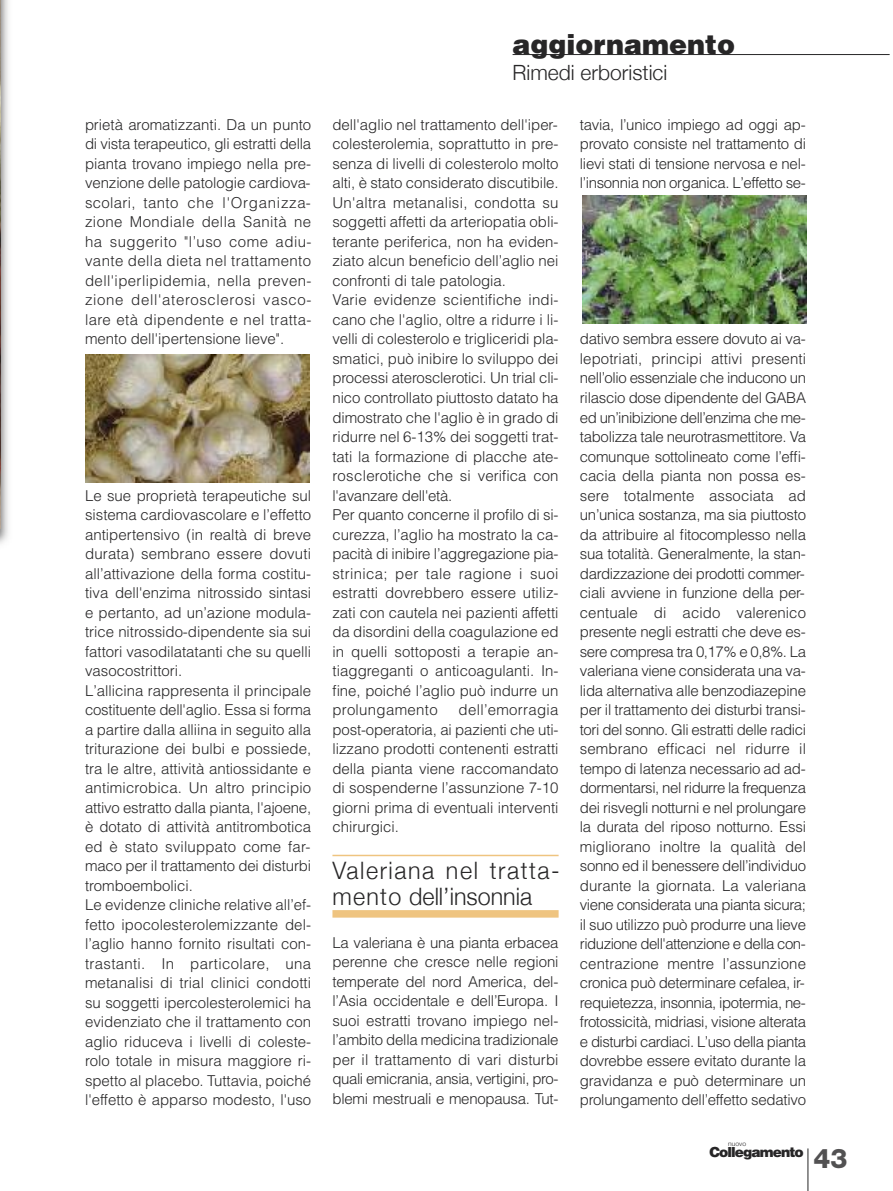
<style>
.page{position:relative;width:893px;height:1191px;background:#fff}
.page>*{position:absolute;margin:0;border:0;box-sizing:border-box;transform-origin:0 0}
.t1{font:900 27px "Helvetica";color:#272627}
.t2{font:800 27px "Helvetica Neue";color:#525152}
.t3{font:300 24px/25.5px "Helvetica Neue";letter-spacing:.065em;color:#272627}
.t4{font:300 21px "Helvetica Neue";color:#272627}
.t5{font:300 15px/19.5px "Helvetica";color:#272627;text-align:justify}
.t6{font:900 13.8px "Helvetica";letter-spacing:-.07em;color:#272627}
.t7{font:300 6.45px "Helvetica Neue";color:#272627}
</style>
<div class="page">
<img style="left:0;top:0;width:8px;height:544px">
<img style="left:0;top:0;width:1px;height:528px">
<hr style="left:513px;top:54px;width:377px;height:1px;background:#272627">
<hr style="left:332px;top:854px;width:227px;height:2px;background:#efc480">
<div style="left:332px;top:910px;width:227px;height:7px;background:#efc480"></div>
<img style="left:85px;top:355px;width:224px;height:127px">
<img style="left:582px;top:196px;width:224px;height:127px">
<hr style="left:807px;top:1148px;width:1px;height:43px;background:#272627">
<p class="t5" style="left:85px;top:115px;width:228px">prietà aromatizzanti. Da un punto di vista terapeutico, gli estratti della pianta trovano impiego nella pre&shy;venzione delle patologie cardiova&shy;scolari, tanto che l'Organizza&shy;zione Mondiale della Sanità ne ha suggerito "l’uso come adiu&shy;vante della dieta nel trattamento dell'iperlipidemia, nella preven&shy;zione dell'aterosclerosi vasco&shy;lare età dipendente e nel tratta&shy;mento dell'ipertensione lieve".</p>
<p class="t5" style="left:85px;top:485px;width:228px;text-align:left">Le sue proprietà terapeutiche sul sistema cardiovascolare e l’effetto antipertensivo (in realtà di breve durata) sembrano essere dovuti all’attivazione della forma costitu&shy;tiva dell'enzima nitrossido sintasi e pertanto, ad un’azione modula&shy;trice nitrossido-dipendente sia sui fattori vasodilatatanti che su quelli vasocostrittori.<br>L’allicina rappresenta il principale costituente dell'aglio. Essa si forma a partire dalla alliina in seguito alla triturazione dei bulbi e possiede, tra le altre, attività antiossidante e antimicrobica. Un altro principio attivo estratto dalla pianta, l'ajoene, è dotato di attività antitrombotica ed è stato sviluppato come far&shy;maco per il trattamento dei disturbi tromboembolici.<br>Le evidenze cliniche relative all’ef&shy;fetto ipocolesterolemizzante del&shy;l’aglio hanno fornito risultati con&shy;trastanti. In particolare, una metanalisi di trial clinici condotti su soggetti ipercolesterolemici ha evidenziato che il trattamento con aglio riduceva i livelli di coleste&shy;rolo totale in misura maggiore ri&shy;spetto al placebo. Tuttavia, poiché l'effetto è apparso modesto, l'uso</p>
<h1 class="t1" style="left:513px;top:29px;width:224px">aggiornamento</h1>
<h3 class="t4" style="left:513px;top:59px;width:156px">Rimedi erboristici</h3>
<p class="t5" style="left:332px;top:115px;width:228px;text-align:left">dell'aglio nel trattamento dell'iper&shy;colesterolemia, soprattutto in pre&shy;senza di livelli di colesterolo molto alti, è stato considerato discutibile.<br>Un'altra metanalisi, condotta su soggetti affetti da arteriopatia obli&shy;terante periferica, non ha eviden&shy;ziato alcun beneficio dell’aglio nei confronti di tale patologia.<br>Varie evidenze scientifiche indi&shy;cano che l'aglio, oltre a ridurre i li&shy;velli di colesterolo e trigliceridi pla&shy;smatici, può inibire lo sviluppo dei processi aterosclerotici. Un trial cli&shy;nico controllato piuttosto datato ha dimostrato che l'aglio è in grado di ridurre nel 6-13% dei soggetti trat&shy;tati la formazione di placche ate&shy;rosclerotiche che si verifica con l'avanzare dell'età.<br>Per quanto concerne il profilo di si&shy;curezza, l’aglio ha mostrato la ca&shy;pacità di inibire l’aggregazione pia&shy;strinica; per tale ragione i suoi estratti dovrebbero essere utiliz&shy;zati con cautela nei pazienti affetti da disordini della coagulazione ed in quelli sottoposti a terapie an&shy;tiaggreganti o anticoagulanti. In&shy;fine, poiché l’aglio può indurre un prolungamento</p>
<p class="t5" style="left:332px;top:700px;width:228px;text-indent:126px">dell’emorragia post-operatoria, ai pazienti che uti&shy;lizzano prodotti contenenti estratti della pianta viene raccomandato di sospenderne l’assunzione 7-10 giorni prima di eventuali interventi chirurgici.</p>
<h2 class="t3" style="left:332px;top:857px;width:229px">Valeriana nel tratta&shy;mento dell’insonnia</h2>
<p class="t5" style="left:332px;top:933px;width:228px">La valeriana è una pianta erbacea perenne che cresce nelle regioni temperate del nord America, del&shy;l’Asia occidentale e dell’Europa. I suoi estratti trovano impiego nel&shy;l’ambito della medicina tradizionale per il trattamento di vari disturbi quali emicrania, ansia, vertigini, pro&shy;blemi mestruali e menopausa. Tut-</p>
<p class="t5" style="left:580px;top:115px;width:228px">tavia, l’unico impiego ad oggi ap&shy;provato consiste nel trattamento di lievi stati di tensione nervosa e nel&shy;l’insonnia non organica. L’effetto se-</p>
<p class="t5" style="left:580px;top:329px;width:228px">dativo sembra essere dovuto ai va&shy;lepotriati, principi attivi presenti nell’olio essenziale che inducono un rilascio dose dipendente del GABA ed un’inibizione dell’enzima che me&shy;tabolizza tale neurotrasmettitore. Va comunque sottolineato come l’effi&shy;cacia della pianta non possa es&shy;sere totalmente associata ad un’unica sostanza, ma sia piuttosto da attribuire al fitocomplesso nella sua totalità. Generalmente, la stan&shy;dardizzazione dei prodotti commer&shy;ciali avviene in funzione della per&shy;centuale di acido valerenico presente negli estratti che deve es&shy;sere compresa tra 0,17% e 0,8%. La valeriana viene considerata una va&shy;lida alternativa alle benzodiazepine per il trattamento dei disturbi transi&shy;tori del sonno. Gli estratti delle radici sembrano efficaci nel ridurre il tempo di latenza necessario ad ad&shy;dormentarsi, nel ridurre la frequenza dei risvegli notturni e nel prolungare la durata del riposo notturno. Essi migliorano inoltre la qualità del sonno ed il benessere dell’individuo durante la giornata. La valeriana viene considerata una pianta sicura; il suo utilizzo può produrre una lieve riduzione dell'attenzione e della con&shy;centrazione mentre l’assunzione cronica può determinare cefalea, ir&shy;requietezza, insonnia, ipotermia, ne&shy;frotossicità, midriasi, visione alterata e disturbi cardiaci. L’uso della pianta dovrebbe essere evitato durante la gravidanza e può determinare un prolungamento dell’effetto sedativo</p>
<p class="t7" style="left:728px;top:1140px;width:20px">nuovo</p>
<p class="t6" style="left:709px;top:1143px;width:96px">Collegamento</p>
<h1 class="t2" style="left:813px;top:1148px;width:36px">43</h1>
</div>
